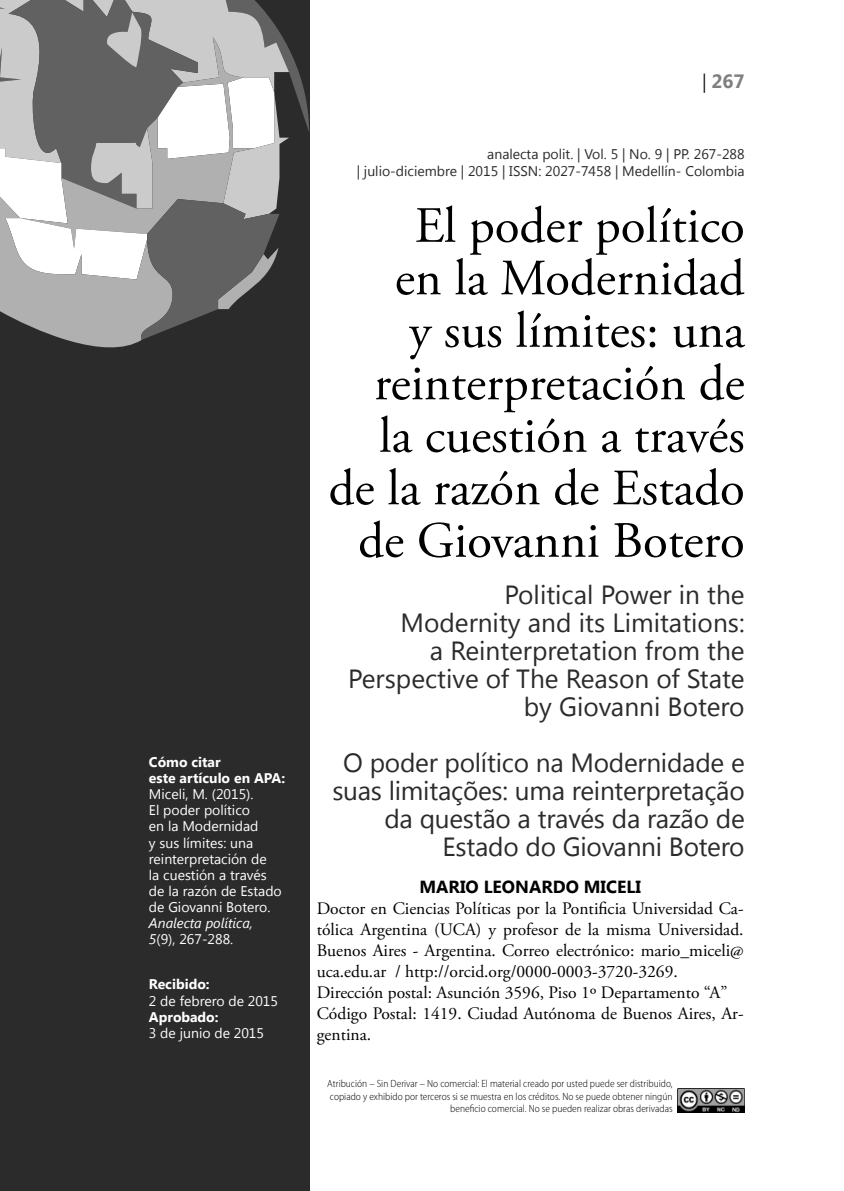
<style>
.page{position:relative;width:844px;height:1191px;background:#fff}
.page>*{position:absolute;margin:0;border:0;box-sizing:border-box;transform-origin:0 0}
.t1{font:50.75px/52.5px "Adobe Garamond Pro";color:#000;text-align:right}
.t2{font:26.25px/28px "Segoe UI";letter-spacing:-.01em;color:#2b2b2b;text-align:right}
.t3{font:700 19.25px "Segoe UI";color:#808080}
.t4{font:17.5px/21px "Adobe Garamond Pro";color:#000}
.t5{font:700 17.5px "Segoe UI";color:#000}
.t6{font:14px/16.1px "Segoe UI";color:#fff}
.t7{font:14px/16.8px "Segoe UI";color:#2b2b2b;text-align:right}
.t8{font:700 14px/16.1px "Segoe UI";color:#fff}
.t9{font:italic 14px/16.1px "Segoe UI";color:#fff}
.t10{font:300 semi-condensed 10.5px/12.6px "Myriad Pro";color:#000;text-align:right}
.s1{font-style:normal}
.s2{font-family:"Adobe Garamond Pro";font-weight:400;color:#000}
</style>
<div class="page">
<div style="left:0;top:0;width:309px;height:1191px;background:#2b2b2b"></div>
<img style="left:677px;top:1088px;width:67px;height:24px">
<svg style="left:0;top:0;width:309px;height:348px"></svg>
<p class="t8" style="left:149px;top:753px;width:138px">Cómo citar<br>este artículo en APA:</p>
<p class="t6" style="left:149px;top:785px;width:134px">Miceli, M. (2015).<br>El poder político<br>en la Modernidad<br>y sus límites: una reinterpretación de<br>la cuestión a través de la razón de Estado de Giovanni Botero.</p>
<p class="t9" style="left:149px;top:914px;width:105px">Analecta política,<br>5<span class="s1">(9), 267-288.</span></p>
<p class="t8" style="left:149px;top:975px;width:62px">Recibido:</p>
<p class="t6" style="left:149px;top:992px;width:131px">2 de febrero de 2015</p>
<p class="t8" style="left:149px;top:1008px;width:71px">Aprobado:</p>
<p class="t6" style="left:149px;top:1024px;width:117px">3 de junio de 2015</p>
<p class="t3" style="left:701px;top:68px;width:44px"><span class="s2">|</span> 267</p>
<p class="t7" style="left:356px;top:145px;width:389px">analecta polit. | Vol. 5 | No. 9 | PP. 267-288<br>| julio-diciembre | 2015 | ISSN: 2027-7458 | Medellín- Colombia</p>
<h1 class="t1" style="left:328px;top:201px;width:418px">El poder político<br>en la Modernidad<br>y sus límites: una reinterpretación de la cuestión a través de la razón de Estado de Giovanni Botero</h1>
<h2 class="t2" style="left:348px;top:579px;width:398px">Political Power in the<br>Modernity and its Limitations:<br>a Reinterpretation from the<br>Perspective of The Reason of State by Giovanni Botero</h2>
<h2 class="t2" style="left:332px;top:747px;width:414px">O poder político na Modernidade e suas limitações: uma reinterpretação da questão a través da razão de<br>Estado do Giovanni Botero</h2>
<p class="t5" style="left:419px;top:874px;width:223px">MARIO LEONARDO MICELI</p>
<p class="t4" style="left:316px;top:899px;width:428px">Doctor en Ciencias Políticas por la Pontificia Universidad Ca&shy;tólica Argentina (UCA) y profesor de la misma Universidad.<br>Buenos Aires - Argentina. Correo electrónico: mario_miceli@ uca.edu.ar / http://orcid.org/0000-0003-3720-3269.<br>Dirección postal: Asunción 3596, Piso 1º Departamento “A” Código Postal: 1419. Ciudad Autónoma de Buenos Aires, Ar&shy;gentina.</p>
<p class="t10" style="left:327px;top:1077px;width:347px">Atribución – Sin Derivar – No comercial: El material creado por usted puede ser distribuido, copiado y exhibido por terceros si se muestra en los créditos. No se puede obtener ningún beneficio comercial. No se pueden realizar obras derivadas</p>
</div>
